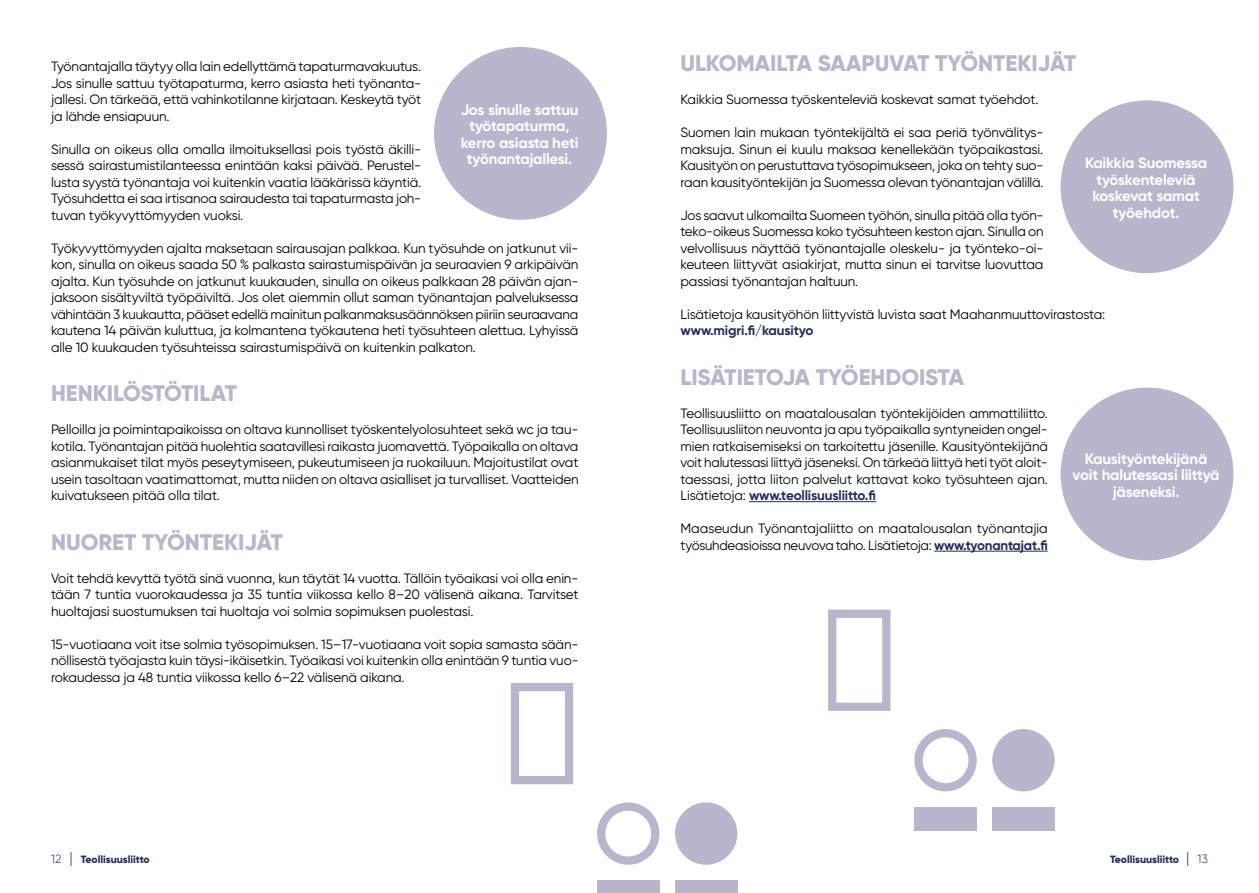
<style>
.page{position:relative;width:1259px;height:893px;background:#fff}
.page>*{position:absolute;margin:0;border:0;box-sizing:border-box;transform-origin:0 0}
.t1{font:800 22.5px "Gilroy";color:#b8b5cd}
.t2{font:700 15px/16.5px "Gilroy";letter-spacing:-.01em;color:#fff;text-align:center}
.t3{font:13.5px/16.5px "Gilroy";letter-spacing:-.01em;color:#000;text-align:justify}
.t4{font:700 13.5px "Gilroy";letter-spacing:-.01em;color:#242b5b}
.t5{font:800 10.5px "Gilroy";letter-spacing:-.005em;color:#242b5b}
.s1{font-weight:700;color:#242b5b}
.s2{font-weight:300;font-size:12px}
.s3{font-weight:300;font-size:15px}
</style>
<div class="page">
<hr style="left:749px;top:501px;width:127px;height:1px;background:#242b5b">
<hr style="left:934px;top:551px;width:113px;height:1px;background:#242b5b">
<div style="left:1060px;top:100px;width:173px;height:173px;background:#b8b5cd;border-radius:50%"></div>
<div style="left:1060px;top:388px;width:173px;height:172px;background:#b8b5cd;border-radius:50%"></div>
<div style="left:434px;top:47px;width:173px;height:173px;background:#b8b5cd;border-radius:50%"></div>
<div style="left:992px;top:729px;width:62px;height:62px;background:#b8b5cd;border-radius:50%"></div>
<div style="left:992px;top:807px;width:62px;height:23px;background:#b8b5cd"></div>
<div style="left:914px;top:807px;width:62px;height:23px;background:#b8b5cd"></div>
<svg style="left:914px;top:729px;width:62px;height:62px"></svg>
<svg style="left:828px;top:610px;width:62px;height:101px"></svg>
<div style="left:675px;top:802px;width:62px;height:63px;background:#b8b5cd;border-radius:50%"></div>
<div style="left:675px;top:880px;width:62px;height:13px;background:#b8b5cd"></div>
<div style="left:597px;top:880px;width:62px;height:13px;background:#b8b5cd"></div>
<svg style="left:597px;top:802px;width:62px;height:63px"></svg>
<svg style="left:511px;top:683px;width:62px;height:101px"></svg>
<p class="t3" style="left:51px;top:58px;width:372px">Työnantajalla täytyy olla lain edellyttämä tapaturmavakuutus.<br>Jos sinulle sattuu työtapaturma, kerro asiasta heti työnanta&shy;jallesi. On tärkeää, että vahinkotilanne kirjataan. Keskeytä työt ja lähde ensiapuun.</p>
<p class="t3" style="left:51px;top:141px;width:372px">Sinulla on oikeus olla omalla ilmoituksellasi pois työstä äkilli&shy;sessä sairastumistilanteessa enintään kaksi päivää. Perustel&shy;lusta syystä työnantaja voi kuitenkin vaatia lääkärissä käyntiä.<br>Työsuhdetta ei saa irtisanoa sairaudesta tai tapaturmasta joh&shy;tuvan työkyvyttömyyden vuoksi.</p>
<p class="t3" style="left:51px;top:240px;width:529px">Työkyvyttömyyden ajalta maksetaan sairausajan palkkaa. Kun työsuhde on jatkunut vii&shy;kon, sinulla on oikeus saada 50 % palkasta sairastumispäivän ja seuraavien 9 arkipäivän ajalta. Kun työsuhde on jatkunut kuukauden, sinulla on oikeus palkkaan 28 päivän ajan&shy;jaksoon sisältyviltä työpäiviltä. Jos olet aiemmin ollut saman työnantajan palveluksessa vähintään 3 kuukautta, pääset edellä mainitun palkanmaksusäännöksen piiriin seuraavana kautena 14 päivän kuluttua, ja kolmantena työkautena heti työsuhteen alettua. Lyhyissä alle 10 kuukauden työsuhteissa sairastumispäivä on kuitenkin palkaton.</p>
<h1 class="t1" style="left:51px;top:379px;width:188px">HENKILÖSTÖTILAT</h1>
<p class="t3" style="left:51px;top:421px;width:529px">Pelloilla ja poimintapaikoissa on oltava kunnolliset työskentelyolosuhteet sekä wc ja tau&shy;kotila. Työnantajan pitää huolehtia saatavillesi raikasta juomavettä. Työpaikalla on oltava asianmukaiset tilat myös peseytymiseen, pukeutumiseen ja ruokailuun. Majoitustilat ovat usein tasoltaan vaatimattomat, mutta niiden on oltava asialliset ja turvalliset. Vaatteiden kuivatukseen pitää olla tilat.</p>
<h1 class="t1" style="left:51px;top:528px;width:233px">NUORET TYÖNTEKIJÄT</h1>
<p class="t3" style="left:51px;top:570px;width:529px">Voit tehdä kevyttä työtä sinä vuonna, kun täytät 14 vuotta. Tällöin työaikasi voi olla enin&shy;tään 7 tuntia vuorokaudessa ja 35 tuntia viikossa kello 8–20 välisenä aikana. Tarvitset huoltajasi suostumuksen tai huoltaja voi solmia sopimuksen puolestasi.</p>
<p class="t3" style="left:51px;top:636px;width:529px">15-vuotiaana voit itse solmia työsopimuksen. 15–17-vuotiaana voit sopia samasta sään&shy;nöllisestä työajasta kuin täysi-ikäisetkin. Työaikasi voi kuitenkin olla enintään 9 tuntia vuo&shy;rokaudessa ja 48 tuntia viikossa kello 6–22 välisenä aikana.</p>
<p class="t2" style="left:461px;top:101px;width:119px">Jos sinulle sattuu työtapaturma, kerro asiasta heti työnantajallesi.</p>
<h1 class="t1" style="left:680px;top:49px;width:397px">ULKOMAILTA SAAPUVAT TYÖNTEKIJÄT</h1>
<p class="t3" style="left:680px;top:91px;width:359px">Kaikkia Suomessa työskenteleviä koskevat samat työehdot.</p>
<p class="t3" style="left:680px;top:124px;width:365px">Suomen lain mukaan työntekijältä ei saa periä työnvälitys&shy;maksuja. Sinun ei kuulu maksaa kenellekään työpaikastasi.<br>Kausityön on perustuttava työsopimukseen, joka on tehty suo&shy;raan kausityöntekijän ja Suomessa olevan työnantajan välillä.</p>
<p class="t3" style="left:680px;top:207px;width:364px">Jos saavut ulkomailta Suomeen työhön, sinulla pitää olla työn&shy;teko-oikeus Suomessa koko työsuhteen keston ajan. Sinulla on velvollisuus näyttää työnantajalle oleskelu- ja työnteko-oi&shy;keuteen liittyvät asiakirjat, mutta sinun ei tarvitse luovuttaa passiasi työnantajan haltuun.</p>
<p class="t3" style="left:680px;top:306px;width:426px">Lisätietoja kausityöhön liittyvistä luvista saat Maahanmuuttovirastosta:</p>
<p class="t4" style="left:680px;top:322px;width:135px">www.migri.fi/kausityo</p>
<h1 class="t1" style="left:680px;top:363px;width:285px">LISÄTIETOJA TYÖEHDOISTA</h1>
<p class="t3" style="left:680px;top:405px;width:369px">Teollisuusliitto on maatalousalan työntekijöiden ammattiliitto.<br>Teollisuusliiton neuvonta ja apu työpaikalla syntyneiden ongel&shy;mien ratkaisemiseksi on tarkoitettu jäsenille. Kausityöntekijänä voit halutessasi liittyä jäseneksi. On tärkeää liittyä heti työt aloit&shy;taessasi, jotta liiton palvelut kattavat koko työsuhteen ajan.<br>Lisätietoja: <span class="s1">www.teollisuusliitto.fi</span></p>
<p class="t3" style="left:680px;top:520px;width:369px">Maaseudun Työnantajaliitto on maatalousalan työnantajia työsuhdeasioissa neuvova taho. Lisätietoja: <span class="s1">www.tyonantajat.fi</span></p>
<p class="t2" style="left:1085px;top:154px;width:124px">Kaikkia Suomessa työskenteleviä koskevat samat työehdot.</p>
<p class="t2" style="left:1072px;top:450px;width:148px">Kausityöntekijänä voit halutessasi liittyä jäseneksi.</p>
<p class="t5" style="left:51px;top:853px;width:100px"><span class="s2">12</span> <span class="s3">|</span> Teollisuusliitto</p>
<p class="t5" style="left:1110px;top:853px;width:99px">Teollisuusliitto <span class="s3">|</span> <span class="s2">13</span></p>
</div>
